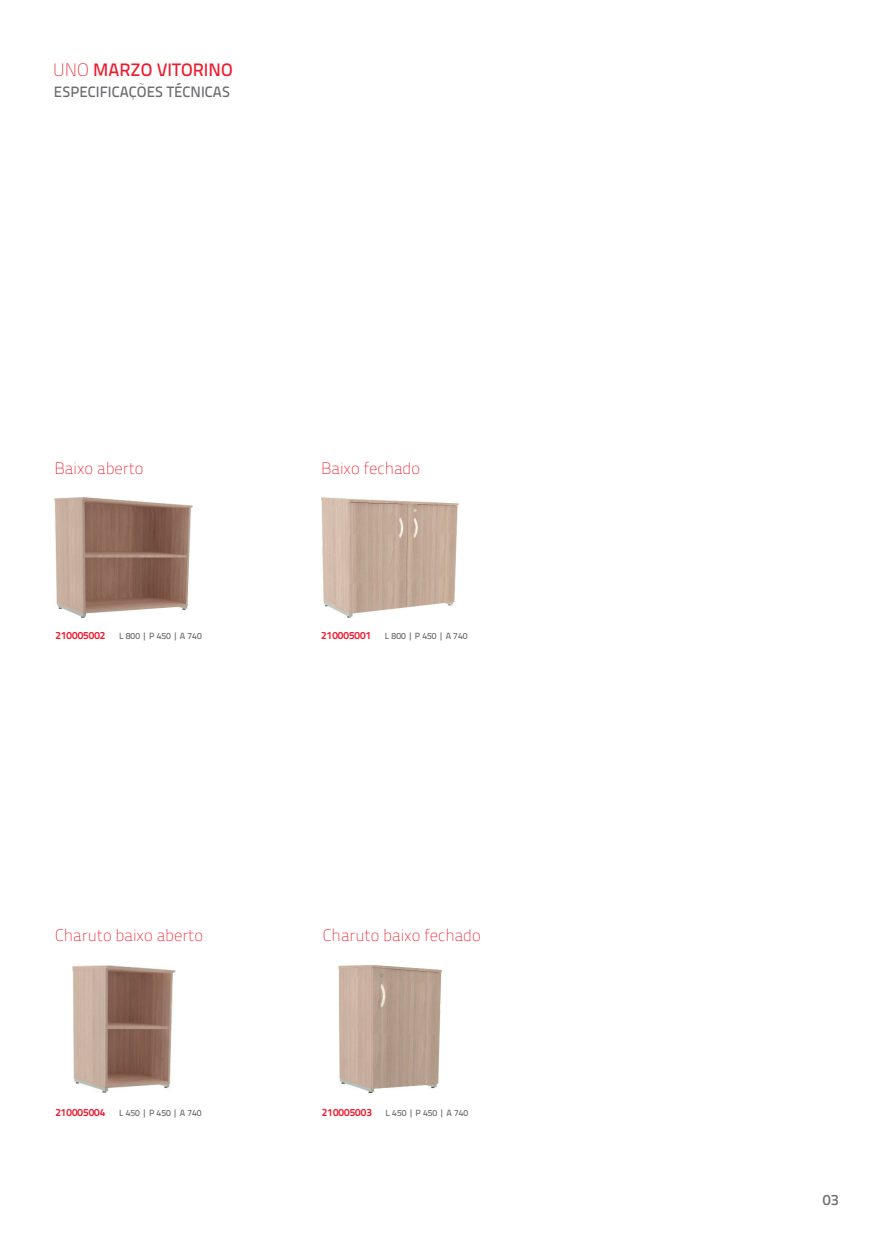
<style>
.page{position:relative;width:893px;height:1234px;background:#fff}
.page>*{position:absolute;margin:0;border:0;box-sizing:border-box;transform-origin:0 0}
.t1{font:18px "Titillium Text 14 L 600 wt";color:#ee1b2d}
.t2{font:700 16.5px "Titillium Text 14 L";color:#ee1b2d}
.t3{font:15px "Titillium Text 14 L 600 wt";color:#6c6d70}
.t4{font:10.5px "Titillium Text 14 L 800 wt";color:#ee1b2d}
.t5{font:9px "Titillium Text 14 L 600 wt";color:#6c6d70}
.s1{font-family:"Titillium Text 14 L";font-weight:700}
</style>
<div class="page">
<img style="left:55px;top:498px;width:138px;height:119px">
<img style="left:321px;top:497px;width:138px;height:120px">
<img style="left:72px;top:965px;width:103px;height:127px">
<img style="left:339px;top:965px;width:102px;height:127px">
<p class="t1" style="left:53px;top:59px;width:181px"><span class="s1">UNO</span> MARZO VITORINO</p>
<p class="t3" style="left:54px;top:82px;width:177px">ESPECIFICAÇÕES TÉCNICAS</p>
<p class="t2" style="left:55px;top:458px;width:90px">Baixo aberto</p>
<p class="t2" style="left:321px;top:458px;width:100px">Baixo fechado</p>
<p class="t4" style="left:55px;top:628px;width:52px">210005002</p>
<p class="t5" style="left:119px;top:629px;width:84px">L 800 | P 450 | A 740</p>
<p class="t4" style="left:321px;top:628px;width:52px">210005001</p>
<p class="t5" style="left:385px;top:629px;width:84px">L 800 | P 450 | A 740</p>
<p class="t2" style="left:55px;top:924px;width:149px">Charuto baixo aberto</p>
<p class="t4" style="left:55px;top:1105px;width:52px">210005004</p>
<p class="t5" style="left:119px;top:1107px;width:84px">L 450 | P 450 | A 740</p>
<p class="t2" style="left:323px;top:924px;width:159px">Charuto baixo fechado</p>
<p class="t4" style="left:322px;top:1105px;width:52px">210005003</p>
<p class="t5" style="left:385px;top:1107px;width:84px">L 450 | P 450 | A 740</p>
<p class="t3" style="left:822px;top:1189px;width:17px">03</p>
</div>
